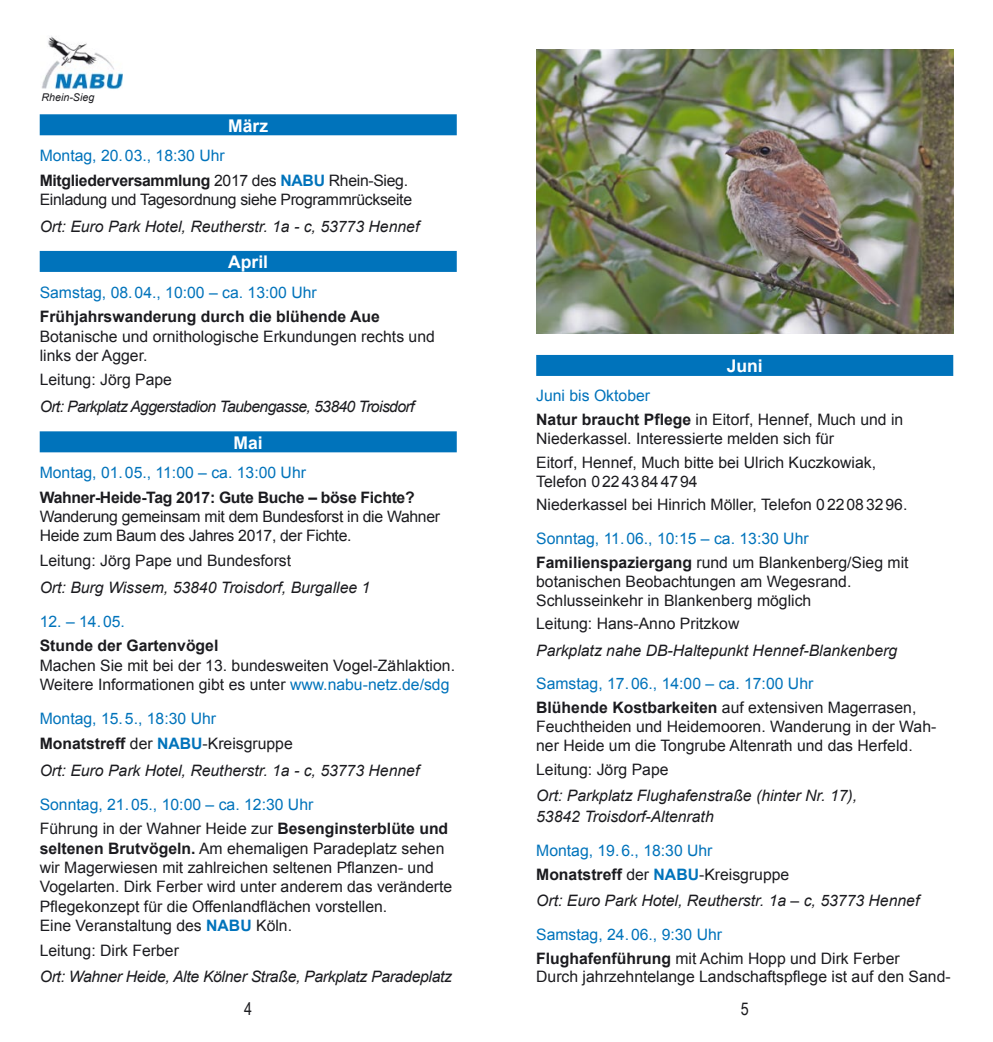
<style>
.page{position:relative;width:993px;height:1042px;background:#fff}
.page>*{position:absolute;margin:0;border:0;box-sizing:border-box;transform-origin:0 0}
.Monat{font:700 17.5px "Arial";color:#fff}
.t1{font:17.5px "Arial Narrow";color:#1b1b1f}
.Fließtext{font:15.75px/19.4px "Arial";color:#1b1b1f}
.Ort{font:italic 15.75px/21.2px "Arial";color:#1b1b1f}
.Datum{font:15.75px "Arial";color:#0073bb}
.Fließtext-2{font:15.75px/19.4px "Arial";letter-spacing:-.02em;color:#1b1b1f}
.Ort-2{font:italic 15.75px "Arial";letter-spacing:-.02em;color:#1b1b1f}
.Ort-3{font:italic 15.75px "Arial";letter-spacing:-.04em;color:#1b1b1f}
.t2{font:italic 10.67px "Arial";color:#1b1b1f}
.s1{font-weight:700}
.s2{font-weight:700;color:#0073bb}
.s3{color:#0073bb}
</style>
<div class="page">
<img style="left:41px;top:36px;width:82px;height:54px">
<div style="left:40px;top:114px;width:416px;height:21px;background:#0073bb"></div>
<div style="left:40px;top:251px;width:416px;height:21px;background:#0073bb"></div>
<div style="left:40px;top:431px;width:416px;height:21px;background:#0073bb"></div>
<div style="left:536px;top:355px;width:416px;height:21px;background:#0073bb"></div>
<img style="left:536px;top:50px;width:416px;height:284px">
<p class="t2" style="left:42px;top:91px;width:54px">Rhein-Sieg</p>
<p class="Monat" style="left:228px;top:114px;width:41px">März</p>
<p class="Datum" style="left:40px;top:145px;width:186px">Montag, 20. 03., 18:30 Uhr</p>
<p class="Fließtext-2" style="left:40px;top:170px;width:374px"><span class="s1">Mitgliederversammlung</span> 2017 des <span class="s2">NABU</span> Rhein-Sieg.<br>Einladung und Tagesordnung siehe Programmrückseite</p>
<p class="Ort" style="left:40px;top:216px;width:381px">Ort: Euro Park Hotel, Reutherstr. 1a - c, 53773 Hennef</p>
<p class="Monat" style="left:228px;top:251px;width:41px">April</p>
<p class="Datum" style="left:40px;top:282px;width:278px">Samstag, 08. 04., 10:00 – ca. 13:00 Uhr</p>
<p class="Fließtext" style="left:40px;top:307px;width:396px"><span class="s1">Frühjahrswanderung durch die blühende Aue<br></span>Botanische und ornithologische Erkundungen rechts und links der Agger.</p>
<p class="Fließtext" style="left:40px;top:370px;width:134px">Leitung: Jörg Pape</p>
<p class="Ort-3" style="left:40px;top:396px;width:376px">Ort: Parkplatz Aggerstadion Taubengasse, 53840 Troisdorf</p>
<p class="Monat" style="left:233px;top:431px;width:31px">Mai</p>
<p class="Datum" style="left:40px;top:462px;width:268px">Montag, 01. 05., 11:00 – ca. 13:00 Uhr</p>
<p class="Fließtext-2" style="left:40px;top:487px;width:401px"><span class="s1">Wahner-Heide-Tag 2017: Gute Buche – böse Fichte?<br></span>Wanderung gemeinsam mit dem Bundesforst in die Wahner<br>Heide zum Baum des Jahres 2017, der Fichte.</p>
<p class="Fließtext" style="left:40px;top:551px;width:253px">Leitung: Jörg Pape und Bundesforst</p>
<p class="Ort" style="left:40px;top:577px;width:332px">Ort: Burg Wissem, 53840 Troisdorf, Burgallee 1</p>
<p class="Datum" style="left:40px;top:611px;width:87px">12. – 14. 05.</p>
<p class="Fließtext" style="left:40px;top:636px;width:416px"><span class="s1">Stunde der Gartenvögel<br></span>Machen Sie mit bei der 13. bundesweiten Vogel-Zählaktion.<br>Weitere Informationen gibt es unter <span class="s3">www.nabu-netz.de/sdg</span></p>
<p class="Datum" style="left:40px;top:708px;width:178px">Montag, 15. 5., 18:30 Uhr</p>
<p class="Fließtext" style="left:40px;top:733px;width:254px"><span class="s1">Monatstreff</span> der <span class="s2">NABU</span>-Kreisgruppe</p>
<p class="Ort" style="left:40px;top:759px;width:381px">Ort: Euro Park Hotel, Reutherstr. 1a - c, 53773 Hennef</p>
<p class="Datum" style="left:40px;top:794px;width:275px">Sonntag, 21. 05., 10:00 – ca. 12:30 Uhr</p>
<p class="Fließtext" style="left:40px;top:819px;width:414px">Führung in der Wahner Heide zur <span class="s1">Besenginsterblüte und seltenen Brutvögeln.</span> Am ehemaligen Paradeplatz sehen wir Magerwiesen mit zahlreichen seltenen Pflanzen- und Vogelarten. Dirk Ferber wird unter anderem das veränderte Pflegekonzept für die Offenlandflächen vorstellen.<br>Eine Veranstaltung des <span class="s2">NABU</span> Köln.</p>
<p class="Fließtext" style="left:40px;top:940px;width:141px">Leitung: Dirk Ferber</p>
<p class="Ort-2" style="left:40px;top:966px;width:414px">Ort: Wahner Heide, Alte Kölner Straße, Parkplatz Paradeplatz</p>
<p class="Monat" style="left:726px;top:355px;width:37px">Juni</p>
<p class="Datum" style="left:536px;top:385px;width:115px">Juni bis Oktober</p>
<p class="Fließtext" style="left:536px;top:410px;width:368px;line-height:18.9px"><span class="s1">Natur braucht Pflege</span> in Eitorf, Hennef, Much und in<br>Niederkassel. Interessierte melden sich für</p>
<p class="Fließtext" style="left:536px;top:453px;width:341px;line-height:18.9px">Eitorf, Hennef, Much bitte bei Ulrich Kuczkowiak,<br>Telefon 0 22 43 84 47 94</p>
<p class="Fließtext" style="left:536px;top:495px;width:372px">Niederkassel bei Hinrich Möller, Telefon 0 22 08 32 96.</p>
<p class="Datum" style="left:536px;top:528px;width:274px">Sonntag, 11. 06., 10:15 – ca. 13:30 Uhr</p>
<p class="Fließtext" style="left:536px;top:553px;width:374px;line-height:18.9px"><span class="s1">Familienspaziergang</span> rund um Blankenberg/Sieg mit botanischen Beobachtungen am Wegesrand.<br>Schlusseinkehr in Blankenberg möglich</p>
<p class="Fließtext" style="left:536px;top:614px;width:205px">Leitung: Hans-Anno Pritzkow</p>
<p class="Ort" style="left:536px;top:640px;width:362px">Parkplatz nahe DB-Haltepunkt Hennef-Blankenberg</p>
<p class="Datum" style="left:536px;top:673px;width:278px">Samstag, 17. 06., 14:00 – ca. 17:00 Uhr</p>
<p class="Fließtext" style="left:536px;top:698px;width:401px;line-height:18.9px"><span class="s1">Blühende Kostbarkeiten</span> auf extensiven Magerrasen,<br>Feuchtheiden und Heidemooren. Wanderung in der Wah&shy;ner Heide um die Tongrube Altenrath und das Herfeld.</p>
<p class="Fließtext" style="left:536px;top:759px;width:134px">Leitung: Jörg Pape</p>
<p class="Ort" style="left:536px;top:785px;width:322px">Ort: Parkplatz Flughafenstraße (hinter Nr. 17),<br>53842 Troisdorf-Altenrath</p>
<p class="Datum" style="left:536px;top:840px;width:178px">Montag, 19. 6., 18:30 Uhr</p>
<p class="Fließtext" style="left:536px;top:865px;width:254px"><span class="s1">Monatstreff</span> der <span class="s2">NABU</span>-Kreisgruppe</p>
<p class="Ort" style="left:536px;top:890px;width:384px">Ort: Euro Park Hotel, Reutherstr. 1a – c, 53773 Hennef</p>
<p class="Datum" style="left:536px;top:924px;width:187px">Samstag, 24. 06., 9:30 Uhr</p>
<p class="Fließtext" style="left:536px;top:949px;width:416px;line-height:18.9px"><span class="s1">Flughafenführung</span> mit Achim Hopp und Dirk Ferber<br>Durch jahrzehntelange Landschaftspflege ist auf den Sand-</p>
<p class="t1" style="left:244px;top:996px;width:9px">4</p>
<p class="t1" style="left:740px;top:996px;width:9px">5</p>
</div>
